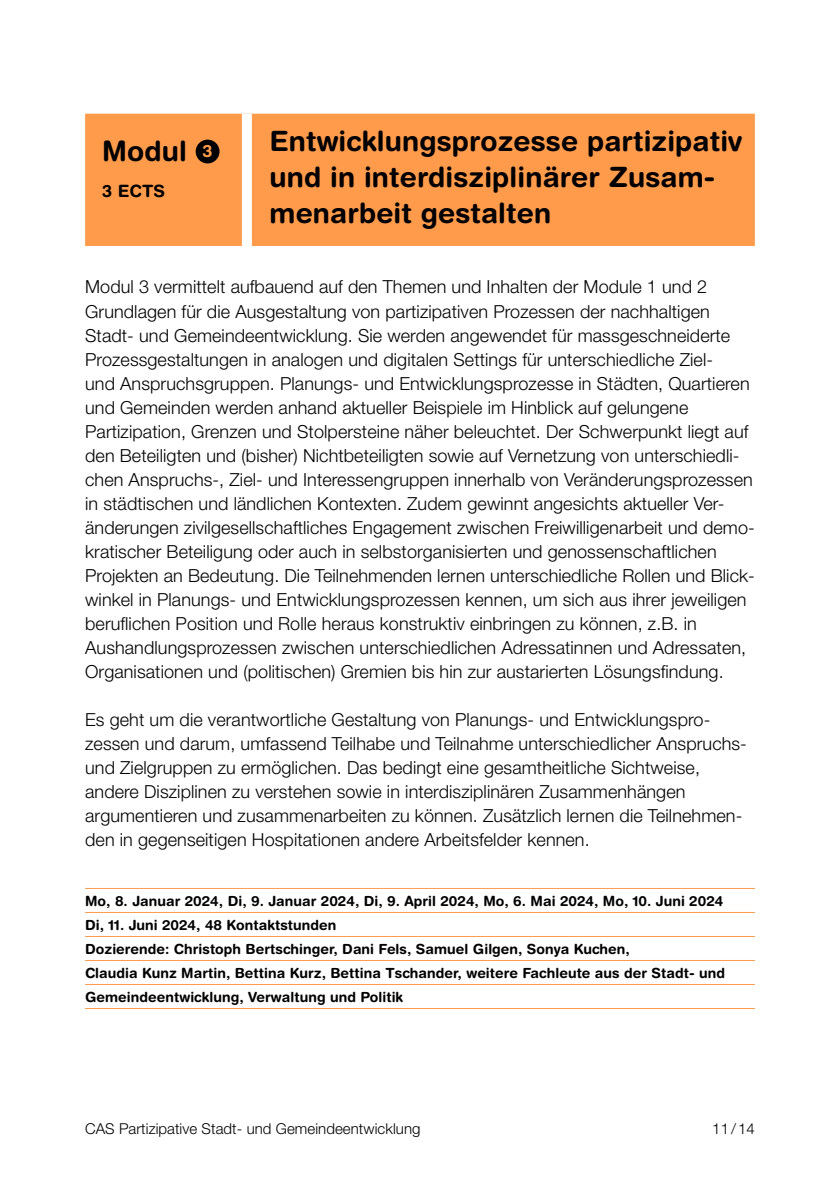
<style>
.page{position:relative;width:840px;height:1191px;background:#fff}
.page>*{position:absolute;margin:0;border:0;box-sizing:border-box;transform-origin:0 0}
.t1{font:700 28px/36px "Helvetica Rounded LT Std";letter-spacing:.005em;color:#000}
.t2{font:300 18px/24px "Helvetica Neue LT Pro";letter-spacing:.005em;color:#000}
.t3{font:700 17px "Helvetica Rounded LT Std";color:#000}
.t4{font:300 15px "Helvetica Neue LT Pro";letter-spacing:.005em;color:#000}
.t5{font:700 14px/24px "Helvetica Rounded LT Std";letter-spacing:.005em;color:#000}
</style>
<div class="page">
<hr style="left:85px;top:888px;width:669px;height:1px;background:#ff9b4b">
<hr style="left:85px;top:912px;width:669px;height:1px;background:#ff9b4b">
<hr style="left:85px;top:936px;width:669px;height:1px;background:#ff9b4b">
<hr style="left:85px;top:960px;width:669px;height:1px;background:#ff9b4b">
<hr style="left:85px;top:984px;width:669px;height:1px;background:#ff9b4b">
<hr style="left:85px;top:1008px;width:669px;height:1px;background:#ff9b4b">
<div style="left:85px;top:114px;width:669px;height:132px;background:#ff9b4b"></div>
<div style="left:242px;top:114px;width:10px;height:132px;background:#fff"></div>
<div style="left:195px;top:140px;width:24px;height:23px;background:#000;border-radius:50%"></div>
<h1 class="t1" style="left:102px;top:133px;width:112px">Modul <sup>3</sup></h1>
<p class="t3" style="left:102px;top:181px;width:65px">3 ECTS</p>
<h1 class="t1" style="left:269px;top:123px;width:474px">Entwicklungsprozesse partizipativ und in interdisziplinärer Zusam&shy;menarbeit gestalten</h1>
<p class="t2" style="left:85px;top:275px;width:671px">Modul 3 vermittelt aufbauend auf den Themen und Inhalten der Module 1 und 2<br>Grundlagen für die Ausgestaltung von partizipativen Prozessen der nachhaltigen Stadt- und Gemeindeentwicklung. Sie werden angewendet für massgeschneiderte Prozessgestaltungen in analogen und digitalen Settings für unterschiedliche Ziel-<br>und Anspruchsgruppen. Planungs- und Entwicklungsprozesse in Städten, Quartieren und Gemeinden werden anhand aktueller Beispiele im Hinblick auf gelungene Partizipation, Grenzen und Stolpersteine näher beleuchtet. Der Schwerpunkt liegt auf den Beteiligten und (bisher) Nichtbeteiligten sowie auf Vernetzung von unterschiedli&shy;chen Anspruchs-, Ziel- und Interessengruppen innerhalb von Veränderungsprozessen in städtischen und ländlichen Kontexten. Zudem gewinnt angesichts aktueller Ver-- änderungen zivilgesellschaftliches Engagement zwischen Freiwilligenarbeit und demo&shy;kratischer Beteiligung oder auch in selbstorganisierten und genossenschaftlichen Projekten an Bedeutung. Die Teilnehmenden lernen unterschiedliche Rollen und Blick&shy;winkel in Planungs- und Entwicklungsprozessen kennen, um sich aus ihrer jeweiligen beruflichen Position und Rolle heraus konstruktiv einbringen zu können, z.B. in Aushandlungsprozessen zwischen unterschiedlichen Adressatinnen und Adressaten, Organisationen und (politischen) Gremien bis hin zur austarierten Lösungsfindung.</p>
<p class="t2" style="left:85px;top:707px;width:660px">Es geht um die verantwortliche Gestaltung von Planungs- und Entwicklungspro&shy;zessen und darum, umfassend Teilhabe und Teilnahme unterschiedlicher Anspruchs&shy;und Zielgruppen zu ermöglichen. Das bedingt eine gesamtheitliche Sichtweise, andere Disziplinen zu verstehen sowie in interdisziplinären Zusammenhängen argumentieren und zusammenarbeiten zu können. Zusätzlich lernen die Teilnehmen&shy;den in gegenseitigen Hospitationen andere Arbeitsfelder kennen.</p>
<p class="t5" style="left:85px;top:888px;width:641px">Mo, 8. Januar 2024, Di, 9. Januar 2024, Di, 9. April 2024, Mo, 6. Mai 2024, Mo, 10. Juni 2024<br>Di, 11. Juni 2024, 48 Kontaktstunden<br>Dozierende: Christoph Bertschinger, Dani Fels, Samuel Gilgen, Sonya Kuchen,<br>Claudia Kunz Martin, Bettina Kurz, Bettina Tschander, weitere Fachleute aus der Stadt- und Gemeindeentwicklung, Verwaltung und Politik</p>
<p class="t4" style="left:85px;top:1119px;width:336px">CAS Partizipative Stadt- und Gemeindeentwicklung</p>
<p class="t4" style="left:711px;top:1119px;width:44px">11/14</p>
</div>
